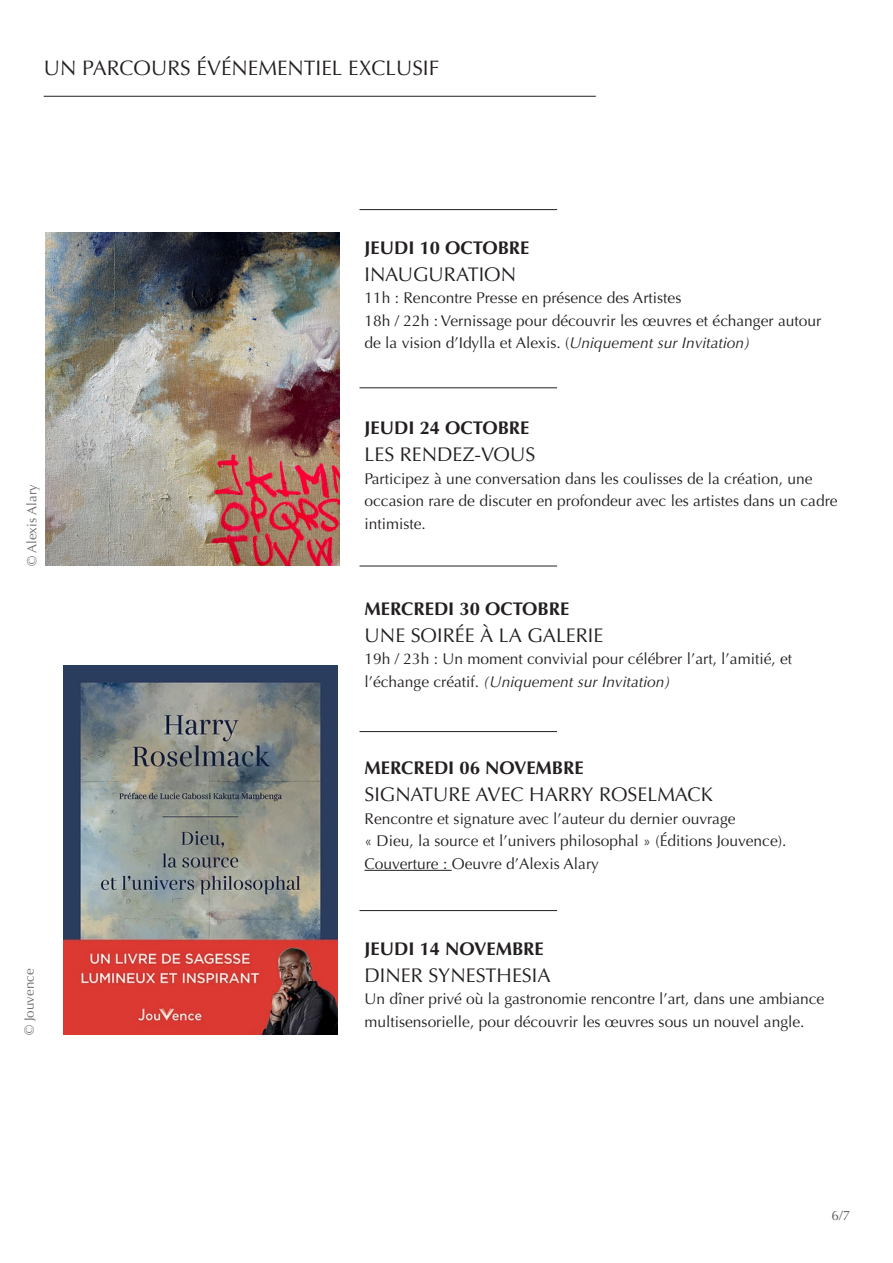
<style>
.page{position:relative;width:893px;height:1263px;background:#fff}
.page>*{position:absolute;margin:0;border:0;box-sizing:border-box;transform-origin:0 0}
.t1{font:21px "Optima";color:#231f20}
.t2{font:19.8px "Optima";color:#231f20}
.t3{font:700 18.45px "Optima";color:#231f20}
.t4{font:15.6px/22.5px "Optima";color:#231f20}
.t5{font:13.5px "Optima";color:#57585a}
.t6{font:13.35px "Optima";color:#6c6d70}
.s1{font-style:italic}
</style>
<div class="page">
<hr style="left:364px;top:870px;width:88px;height:1px;background:#231f20">
<hr style="left:44px;top:96px;width:552px;height:1px;background:#231f20">
<img style="left:64px;top:665px;width:274px;height:370px">
<hr style="left:359px;top:388px;width:198px;height:1px;background:#231f20">
<hr style="left:359px;top:566px;width:198px;height:1px;background:#231f20">
<hr style="left:359px;top:731px;width:198px;height:1px;background:#231f20">
<hr style="left:359px;top:910px;width:198px;height:1px;background:#231f20">
<hr style="left:359px;top:209px;width:198px;height:1px;background:#231f20">
<img style="left:46px;top:232px;width:294px;height:334px">
<p class="t1" style="left:44px;top:55px;width:397px">UN PARCOURS ÉVÉNEMENTIEL EXCLUSIF</p>
<p class="t6" style="left:24px;top:566px;width:83px;rotate:-90deg">© Alexis Alary</p>
<p class="t6" style="left:21px;top:1035px;width:68px;rotate:-90deg">© Jouvence</p>
<p class="t3" style="left:364px;top:237px;width:166px">JEUDI 10 OCTOBRE</p>
<p class="t2" style="left:364px;top:263px;width:153px">INAUGURATION</p>
<p class="t4" style="left:364px;top:287px;width:318px">11h : Rencontre Presse en présence des Artistes</p>
<p class="t4" style="left:364px;top:309px;width:458px">18h / 22h : Vernissage pour découvrir les œuvres et échanger autour de la vision d’Idylla et Alexis. (<span class="s1">Uniquement sur Invitation)</span></p>
<p class="t3" style="left:364px;top:417px;width:166px">JEUDI 24 OCTOBRE</p>
<p class="t2" style="left:364px;top:443px;width:172px">LES RENDEZ-VOUS</p>
<p class="t4" style="left:364px;top:467px;width:475px">Participez à une conversation dans les coulisses de la création, une occasion rare de discuter en profondeur avec les artistes dans un cadre intimiste.</p>
<p class="t3" style="left:364px;top:598px;width:206px">MERCREDI 30 OCTOBRE</p>
<p class="t2" style="left:364px;top:624px;width:240px">UNE SOIRÉE À LA GALERIE</p>
<p class="t4" style="left:364px;top:648px;width:429px">19h / 23h : Un moment convivial pour célébrer l’art, l’amitié, et l’échange créatif. <span class="s1">(Uniquement sur Invitation)</span></p>
<p class="t3" style="left:364px;top:757px;width:221px">MERCREDI 06 NOVEMBRE</p>
<p class="t2" style="left:364px;top:783px;width:350px">SIGNATURE AVEC HARRY ROSELMACK</p>
<p class="t4" style="left:364px;top:807px;width:373px">Rencontre et signature avec l’auteur du dernier ouvrage</p>
<p class="t4" style="left:364px;top:830px;width:423px">« Dieu, la source et l’univers philosophal » (Éditions Jouvence).</p>
<p class="t4" style="left:364px;top:852px;width:236px">Couverture : Oeuvre d’Alexis Alary</p>
<p class="t3" style="left:364px;top:938px;width:181px">JEUDI 14 NOVEMBRE</p>
<p class="t2" style="left:364px;top:964px;width:188px">DINER SYNESTHESIA</p>
<p class="t4" style="left:364px;top:988px;width:461px">Un dîner privé où la gastronomie rencontre l’art, dans une ambiance multisensorielle, pour découvrir les œuvres sous un nouvel angle.</p>
<p class="t5" style="left:832px;top:1208px;width:20px">6/7</p>
</div>
